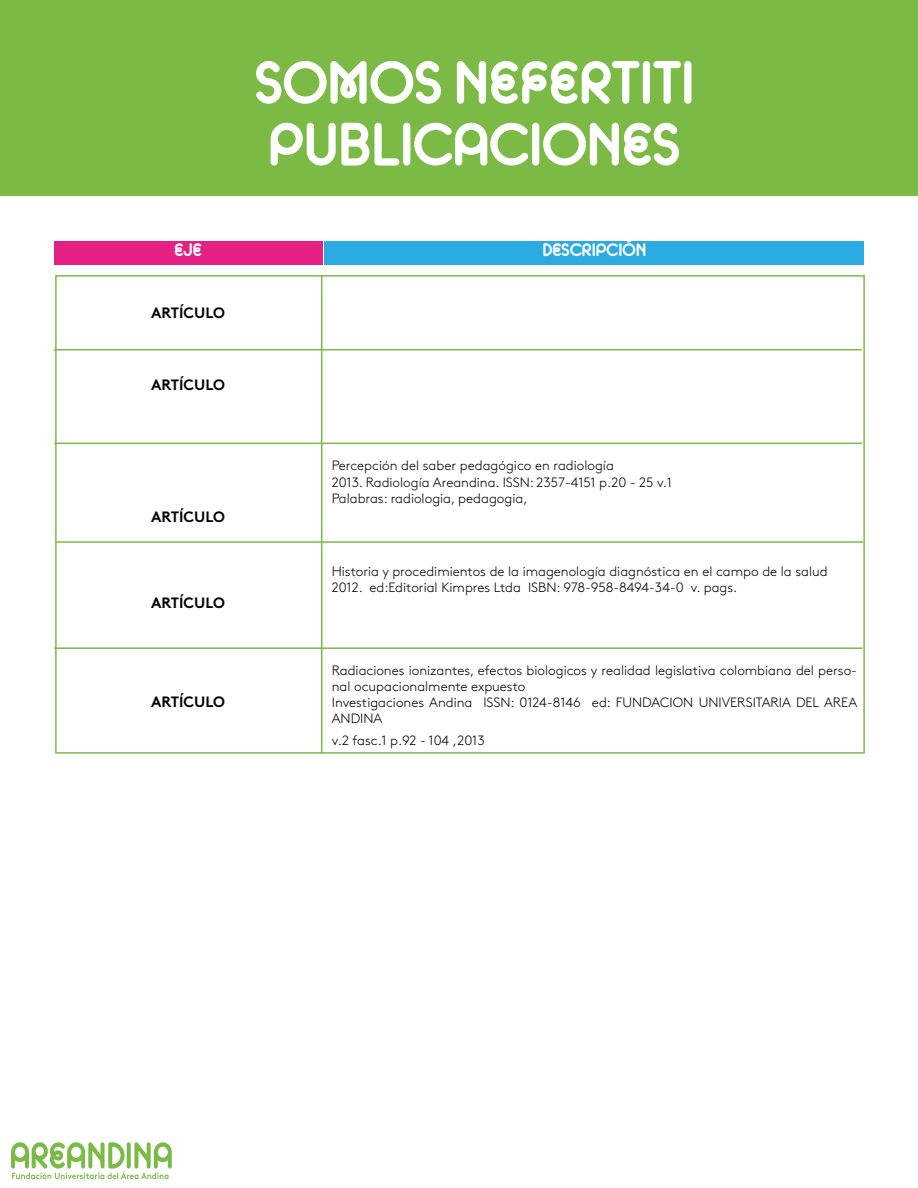
<style>
.page{position:relative;width:918px;height:1188px;background:#fff}
.page>*{position:absolute;margin:0;border:0;box-sizing:border-box;transform-origin:0 0}
.t1{font:60px "Areandina Voz";color:#fff}
.t2{font:18px "Areandina Voz";color:#fff}
.t3{font:700 15px "Brown Std";color:#000}
.t4{font:300 13.5px/16.2px "Brown Std";color:#020203}
.t5{font:300 13.5px/16.2px "Brown Std";color:#000}
</style>
<div class="page">
<div style="left:0;top:0;width:918px;height:195px;background:#7cba46"></div>
<div style="left:54px;top:241px;width:268px;height:24px;background:#e42085"></div>
<div style="left:325px;top:241px;width:539px;height:24px;background:#2babe2"></div>
<hr style="left:54px;top:443px;width:808px;height:1px;background:#7cba45">
<svg style="left:11px;top:1142px;width:161px;height:37px"></svg>
<hr style="left:321px;top:275px;width:1px;height:479px;background:#7cba45">
<hr style="left:54px;top:647px;width:808px;height:2px;background:#7cba45">
<hr style="left:55px;top:541px;width:808px;height:2px;background:#7cba45">
<hr style="left:54px;top:349px;width:808px;height:1px;background:#7cba45">
<p class="t1" style="left:254px;top:51px;width:442px">SOMOS NEFERTITI</p>
<p class="t1" style="left:268px;top:112px;width:414px">PUBLICACIONES</p>
<p class="t2" style="left:174px;top:240px;width:29px">EJE</p>
<p class="t2" style="left:543px;top:240px;width:105px">DESCRIPCIÓN</p>
<p class="t3" style="left:151px;top:304px;width:75px">ARTÍCULO</p>
<p class="t3" style="left:151px;top:375px;width:75px">ARTÍCULO</p>
<p class="t3" style="left:151px;top:508px;width:75px">ARTÍCULO</p>
<p class="t3" style="left:151px;top:594px;width:75px">ARTÍCULO</p>
<p class="t3" style="left:151px;top:693px;width:75px">ARTÍCULO</p>
<p class="t4" style="left:332px;top:458px;width:284px">Percepción del saber pedagógico en radiología</p>
<p class="t4" style="left:332px;top:474px;width:342px">2013. Radiología Areandina. ISSN: 2357-4151 p.20 - 25 v.1</p>
<p class="t4" style="left:332px;top:490px;width:197px">Palabras: radiologia, pedagogia,</p>
<p class="t4" style="left:332px;top:563px;width:497px">Historia y procedimientos de la imagenología diagnóstica en el campo de la salud</p>
<p class="t4" style="left:332px;top:579px;width:407px">2012. ed:Editorial Kimpres Ltda ISBN: 978-958-8494-34-0 v. pags.</p>
<p class="t4" style="left:332px;top:662px;width:527px">Radiaciones ionizantes, efectos biologicos y realidad legislativa colombiana del perso&shy;nal ocupacionalmente expuesto</p>
<p class="t5" style="left:332px;top:694px;width:527px">Investigaciones Andina ISSN: 0124-8146 ed: FUNDACION UNIVERSITARIA DEL AREA<br>ANDINA</p>
<p class="t5" style="left:332px;top:732px;width:154px">v.2 fasc.1 p.92 - 104 ,2013</p>
</div>
